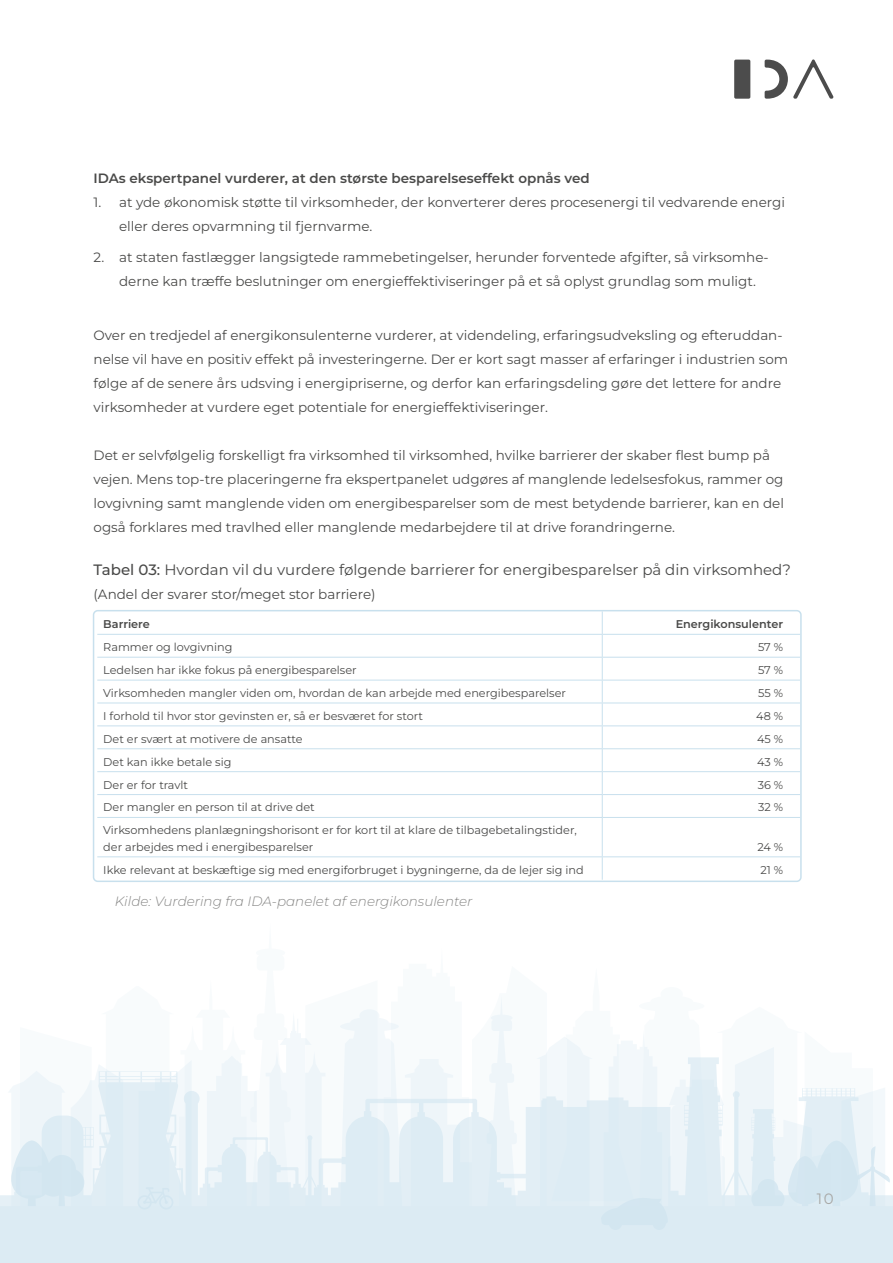
<style>
.page{position:relative;width:893px;height:1263px;background:#fff}
.page>*{position:absolute;margin:0;border:0;box-sizing:border-box;transform-origin:0 0}
.Figur___tabel{font:15px "Montserrat";color:#4a4a49}
.t1{font:15px "Montserrat";color:#a8a8a6}
.Brød{font:13.5px/24px "Montserrat";color:#4a4a49}
.Brød__fed{font:600 13.5px "Montserrat";color:#4a4a49}
.Kilde{font:italic 300 13.5px "Montserrat";color:#878786}
.Brød-2{font:11.25px/16.5px "Montserrat";color:#4a4a49}
.Brød-3{font:600 11.25px "Montserrat";color:#4a4a49}
.s1{font-weight:500}
</style>
<div class="page">
<div style="left:734px;top:60px;width:16px;height:39px;background:#4c4c4c;border-radius:2px"></div>
<svg style="left:765px;top:59px;width:69px;height:40px"></svg>
<svg style="left:9px;top:998px;width:876px;height:142px"></svg>
<svg style="left:0;top:1140px;width:893px;height:123px;background:#deecf4"></svg>
<hr style="left:97px;top:634px;width:505px;height:1px;background:#c8e0ed">
<hr style="left:602px;top:634px;width:198px;height:1px;background:#c8e0ed">
<hr style="left:97px;top:657px;width:505px;height:1px;background:#c8e0ed">
<hr style="left:602px;top:657px;width:198px;height:1px;background:#c8e0ed">
<hr style="left:97px;top:680px;width:505px;height:1px;background:#c8e0ed">
<hr style="left:602px;top:680px;width:198px;height:1px;background:#c8e0ed">
<hr style="left:97px;top:703px;width:505px;height:1px;background:#c8e0ed">
<hr style="left:602px;top:703px;width:198px;height:1px;background:#c8e0ed">
<hr style="left:97px;top:725px;width:505px;height:1px;background:#c8e0ed">
<hr style="left:602px;top:725px;width:198px;height:1px;background:#c8e0ed">
<hr style="left:97px;top:748px;width:505px;height:1px;background:#c8e0ed">
<hr style="left:602px;top:748px;width:198px;height:1px;background:#c8e0ed">
<hr style="left:97px;top:771px;width:505px;height:1px;background:#c8e0ed">
<hr style="left:602px;top:771px;width:198px;height:1px;background:#c8e0ed">
<hr style="left:97px;top:794px;width:505px;height:1px;background:#c8e0ed">
<hr style="left:602px;top:794px;width:198px;height:1px;background:#c8e0ed">
<svg style="left:602px;top:613px;width:1px;height:204px"></svg>
<hr style="left:97px;top:817px;width:505px;height:1px;background:#c8e0ed">
<hr style="left:602px;top:817px;width:198px;height:1px;background:#c8e0ed">
<hr style="left:602px;top:818px;width:1px;height:38px;background:#c8e0ed">
<hr style="left:97px;top:856px;width:505px;height:1px;background:#c8e0ed">
<hr style="left:602px;top:856px;width:198px;height:1px;background:#c8e0ed">
<svg style="left:602px;top:857px;width:1px;height:22px"></svg>
<div style="left:93px;top:610px;width:709px;height:272px;border:2px solid #c8e0ed;border-radius:4px"></div>
<p class="Brød__fed" style="left:94px;top:169px;width:498px">IDAs ekspertpanel vurderer, at den største besparelseseffekt opnås ved</p>
<p class="Brød" style="left:119px;top:190px;width:667px;text-indent:-25px">1. at yde økonomisk støtte til virksomheder, der konverterer deres procesenergi til vedvarende energi eller deres opvarmning til fjernvarme.</p>
<p class="Brød" style="left:119px;top:244px;width:651px;text-indent:-25px">2. at staten fastlægger langsigtede rammebetingelser, herunder forventede afgifter, så virksomhe&shy;derne kan træffe beslutninger om energieffektiviseringer på et så oplyst grundlag som muligt.</p>
<p class="Brød" style="left:94px;top:323px;width:696px">Over en tredjedel af energikonsulenterne vurderer, at videndeling, erfaringsudveksling og efteruddan&shy;nelse vil have en positiv effekt på investeringerne. Der er kort sagt masser af erfaringer i industrien som følge af de senere års udsving i energipriserne, og derfor kan erfaringsdeling gøre det lettere for andre virksomheder at vurdere eget potentiale for energieffektiviseringer.</p>
<p class="Brød" style="left:94px;top:443px;width:692px">Det er selvfølgelig forskelligt fra virksomhed til virksomhed, hvilke barrierer der skaber flest bump på vejen. Mens top-tre placeringerne fra ekspertpanelet udgøres af manglende ledelsesfokus, rammer og lovgivning samt manglende viden om energibesparelser som de mest betydende barrierer, kan en del også forklares med travlhed eller manglende medarbejdere til at drive forandringerne.</p>
<p class="Figur___tabel" style="left:94px;top:560px;width:699px"><span class="s1">Tabel 03:</span> Hvordan vil du vurdere følgende barrierer for energibesparelser på din virksomhed?</p>
<p class="Brød" style="left:94px;top:582px;width:284px">(Andel der svarer stor/meget stor barriere)</p>
<p class="Brød-3" style="left:103px;top:617px;width:48px">Barriere</p>
<p class="Brød-3" style="left:676px;top:617px;width:109px">Energikonsulenter</p>
<p class="Brød-2" style="left:103px;top:639px;width:131px">Rammer og lovgivning</p>
<p class="Brød-2" style="left:758px;top:639px;width:27px">57 %</p>
<p class="Brød-2" style="left:103px;top:661px;width:255px">Ledelsen har ikke fokus på energibesparelser</p>
<p class="Brød-2" style="left:758px;top:661px;width:27px">57 %</p>
<p class="Brød-2" style="left:103px;top:684px;width:464px">Virksomheden mangler viden om, hvordan de kan arbejde med energibesparelser</p>
<p class="Brød-2" style="left:758px;top:684px;width:26px">55 %</p>
<p class="Brød-2" style="left:103px;top:707px;width:321px">I forhold til hvor stor gevinsten er, så er besværet for stort</p>
<p class="Brød-2" style="left:756px;top:707px;width:28px">48 %</p>
<p class="Brød-2" style="left:103px;top:730px;width:201px">Det er svært at motivere de ansatte</p>
<p class="Brød-2" style="left:757px;top:730px;width:28px">45 %</p>
<p class="Brød-2" style="left:103px;top:753px;width:130px">Det kan ikke betale sig</p>
<p class="Brød-2" style="left:757px;top:753px;width:27px">43 %</p>
<p class="Brød-2" style="left:103px;top:776px;width:86px">Der er for travlt</p>
<p class="Brød-2" style="left:758px;top:776px;width:27px">36 %</p>
<p class="Brød-2" style="left:103px;top:799px;width:213px">Der mangler en person til at drive det</p>
<p class="Brød-2" style="left:758px;top:799px;width:26px">32 %</p>
<p class="Brød-2" style="left:103px;top:822px;width:475px">Virksomhedens planlægningshorisont er for kort til at klare de tilbagebetalingstider, der arbejdes med i energibesparelser</p>
<p class="Brød-2" style="left:757px;top:838px;width:27px">24 %</p>
<p class="Brød-2" style="left:103px;top:861px;width:482px">Ikke relevant at beskæftige sig med energiforbruget i bygningerne, da de lejer sig ind</p>
<p class="Brød-2" style="left:760px;top:861px;width:24px">21 %</p>
<p class="Kilde" style="left:115px;top:892px;width:359px">Kilde: Vurdering fra IDA-panelet af energikonsulenter</p>
<p class="t1" style="left:817px;top:1188px;width:18px">10</p>
</div>
